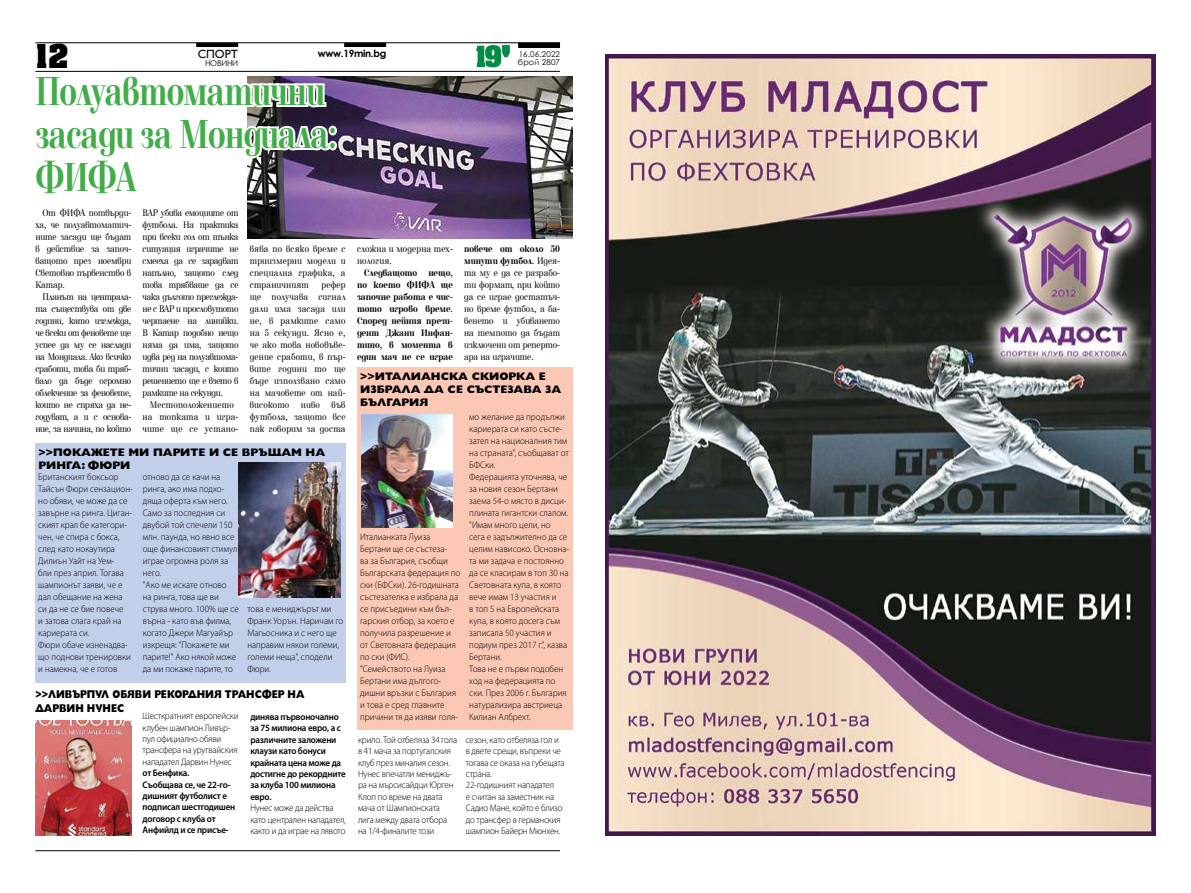
<style>
.page{position:relative;width:1191px;height:893px;background:#fff}
.page>*{position:absolute;margin:0;border:0;box-sizing:border-box;transform-origin:0 0}
.t1{font:700 42px/43px "Elfin CYR";letter-spacing:-.025em;color:#41ad49;scale:.75 1}
.t2{font:700 28px "Achen Cyr";color:#000}
.t3{font:12px "Gilt";color:#000}
.t4{font:800 11.3px/13.9px "Gilt";color:#000;scale:.84 1}
.t5{font:800 11px/13.2px "Gilt";color:#000}
.t6{font:10px/12px "Elfin CYR";color:#000;text-align:justify;scale:.85 1}
.t7{font:700 10px/12px "Elfin CYR";color:#000;text-align:justify;scale:.85 1}
.t8{font:10px/12px "Elfin CYR";letter-spacing:.02em;color:#000;text-align:center;scale:.85 1}
.t9{font:700 10px "Century Gothic";letter-spacing:-.03em;color:#000}
.t10{font:300 9.5px/12px "Myriad Pro";color:#000;scale:.95 1}
.t11{font:300 9.5px/11.4px "Myriad Pro";letter-spacing:-.02em;color:#000;scale:.95 1}
.t12{font:600 9.5px/11.4px "Myriad Pro";letter-spacing:-.02em;color:#000;scale:.95 1}
.t13{font:8px "Century Gothic";letter-spacing:.02em;color:#000}
.s1{font-weight:700}
</style>
<div class="page">
<hr style="left:35px;top:43px;width:525px;height:1px;background:#000">
<hr style="left:35px;top:71px;width:525px;height:1px;background:#000">
<svg style="left:476px;top:45px;width:34px;height:22px"></svg>
<div style="left:196px;top:43px;width:42px;height:4px;border:1px solid #000"></div>
<div style="left:344px;top:43px;width:42px;height:4px;border:1px solid #000"></div>
<hr style="left:518px;top:43px;width:41px;height:4px;background:#000">
<div style="left:518px;top:43px;width:42px;height:5px;border:1px solid #000"></div>
<hr style="left:35px;top:850px;width:525px;height:1px;background:#000">
<div style="left:35px;top:443px;width:311px;height:239px;background:#c2cfea"></div>
<img style="left:35px;top:726px;width:96px;height:110px">
<svg style="left:35px;top:720px;width:97px;height:6px"></svg>
<div style="left:357px;top:367px;width:216px;height:363px;background:#fbc8b5"></div>
<img style="left:248px;top:77px;width:325px;height:162px">
<svg style="left:35px;top:70px;width:304px;height:144px"></svg>
<img style="left:362px;top:415px;width:91px;height:113px">
<img style="left:238px;top:462px;width:102px;height:135px">
<img style="left:605px;top:55px;width:550px;height:780px">
<h2 class="t2" style="left:35px;top:37px;width:35px">12</h2>
<p class="t3" style="left:198px;top:48px;width:42px">СПОРТ</p>
<p class="t9" style="left:318px;top:45px;width:70px">www.19min.bg</p>
<p class="t13" style="left:205px;top:58px;width:35px">НОВИНИ</p>
<h1 class="t1" style="left:35px;top:70px;width:404px">Полуавтоматични засади за Мондиала:<br>ФИФА</h1>
<p class="t13" style="left:519px;top:48px;width:43px">16.06.2022</p>
<p class="t13" style="left:518px;top:56px;width:44px">брой 2807</p>
<p class="t6" style="left:35px;top:207px;width:114px;text-indent:7px">От ФИФА потвърди&shy;ха, че полуавтоматич&shy;ните засади ще бъдат в действие за започ&shy;ващото през ноември Световно първенство в Катар.</p>
<p class="t6" style="left:35px;top:291px;width:114px;text-indent:7px">Планът на централа&shy;та съществува от две години, като изглежда, че всеки от феновете ще успее да му се наслади на Мондиала. Ако всичко сработи, това би тряб&shy;вало да бъде огромно облекчение за феновете, които не спряха да не&shy;годуват, а и с основа&shy;ние, за начина, по който</p>
<p class="t6" style="left:143px;top:207px;width:114px">ВАР убива емоциите от футбола. На практика при всеки гол от тънка ситуация играчите не смееха да се зарадват напълно, защото след това трябваше да се чака дългото преглежда&shy;не с ВАР и прословутото чертаене на линийки.<br>В Катар подобно нещо няма да има, защото идва ред на полуавтома&shy;тични засади, с които решението ще е взето в рамките на секунди.</p>
<p class="t8" style="left:143px;top:399px;width:114px">Местоположението на топката и игра&shy;чите ще се устано-</p>
<p class="t6" style="left:250px;top:243px;width:114px">вява по всяко време с триизмерни модели и специална графика, а страничният</p>
<p class="t6" style="left:250px;top:279px;width:114px;text-indent:72px">рефер ще получава сигнал дали има засада или не, в рамките само на 5 секунди. Ясно е, че ако това нововъве&shy;дение сработи, в пър&shy;вите години то ще бъде използвано само на мачовете от най&shy;високото ниво във футбола, защото все пак говорим за доста</p>
<p class="t5" style="left:39px;top:446px;width:288px">&gt;&gt;ПОКАЖЕТЕ МИ ПАРИТЕ И СЕ ВРЪЩАМ НА<br>РИНГА: ФЮРИ</p>
<p class="t10" style="left:38px;top:471px;width:101px">Британският боксьор<br>Тайсън Фюри сензацион&shy;но обяви, че може да се завърне на ринга. Циган&shy;ският крал бе категори&shy;чен, че спира с бокса, след като нокаутира<br>Дилиън Уайт на Уем-<br>бли през април. Тогава шампионът заяви, че е дал обещание на жена си да не се бие повече<br>и затова слага край на кариерата си.<br>Фюри обаче изненадва&shy;що поднови тренировки и намекна, че е готов</p>
<p class="t10" style="left:143px;top:471px;width:102px">отново да се качи на ринга, ако има подхо&shy;дяща оферта към него.<br>Само за последния си двубой той спечели 150 млн. паунда, но явно все още финансовият стимул играе огромна роля за него.<br>"Ако ме искате отново<br>на ринга, това ще ви струва много. 100% ще се върна - като във филма, когато Джери Магуайър изкрещя: "Покажете ми парите!" Ако някой може да ми покаже парите, то</p>
<p class="t10" style="left:247px;top:603px;width:102px">това е мениджърът ми<br>Франк Уорън. Наричам го<br>Магьосника и с него ще направим някои големи, големи неща", сподели<br>Фюри.</p>
<p class="t4" style="left:35px;top:687px;width:322px">&gt;&gt;ЛИВЪРПУЛ ОБЯВИ РЕКОРДНИЯ ТРАНСФЕР НА<br>ДАРВИН НУНЕС</p>
<p class="t11" style="left:143px;top:710px;width:102px">Шесткратният европейски клубен шампион Ливър&shy;пул официално обяви трансфера на уругвайския нападател Дарвин Нунес</p>
<p class="t12" style="left:143px;top:767px;width:99px">от Бенфика.<br>Съобщава се, че 22-го&shy;дишният футболист е подписал шестгодишен договор с клуба от<br>Анфийлд и се присъе-</p>
<p class="t12" style="left:250px;top:711px;width:102px">динява първоночално за 75 милиона евро, а с различните заложени клаузи като бонуси крайната цена може да достигне до рекордните за клуба 100 милиона евро.</p>
<p class="t11" style="left:250px;top:802px;width:102px">Нунес може да действа като централен нападател, както и да играе на лявото</p>
<p class="t8" style="left:357px;top:243px;width:114px;text-align:left">сложна и модерна тех&shy;нология.</p>
<p class="t7" style="left:357px;top:267px;width:114px;text-indent:7px">Следващото нещо, по което ФИФА ще започне работа е чис&shy;тото игрово време.<br>Според нейния прези&shy;дент Джани Инфан&shy;тино, в момента в един мач не се играе</p>
<p class="t6" style="left:464px;top:243px;width:114px"><span class="s1">повече от около 50 минути футбол.</span> Идея&shy;та му е да се разрабо&shy;ти формат, при който да се играе достатъч&shy;но време футбол, а ба&shy;венето и убиването на темпото да бъдат изключени от реперто&shy;ара на играчите.</p>
<p class="t5" style="left:360px;top:370px;width:203px">&gt;&gt;ИТАЛИАНСКА СКИОРКА Е<br>ИЗБРАЛА ДА СЕ СЪСТЕЗАВА ЗА<br>БЪЛГАРИЯ</p>
<p class="t10" style="left:360px;top:531px;width:107px">Италианката Луиза<br>Бертани ще се състеза-<br>ва за България, съобщи<br>Българската федерация по ски (БФСки). 26-годишната състезателка е избрала да се присъедини към бъл&shy;гарския отбор, за което е получила разрешение и от Световната федерация по ски (ФИС). "Семейството на Луиза<br>Бертани има дългого&shy;дишни връзки с България и това е сред главните причини тя да изяви голя-</p>
<p class="t10" style="left:469px;top:411px;width:107px">мо желание да продължи кариерата си като състе&shy;зател на националния тим на страната", съобщават от<br>БФСки.<br>Федерацията уточнява, че за новия сезон Бертани заема 54-о място в дисци&shy;плината гигантски слалом. "Имам много цели, но<br>сега е задължително да се целим нависоко. Основна&shy;та ми задача е постоянно да се класирам в топ 30 на<br>Световната купа, в която вече имам 13 участия и<br>в топ 5 на Европейската купа, в която досега съм записала 50 участия и подиум през 2017 г.", казва<br>Бертани.<br>Това не е първи подобен ход на федерацията по ски. През 2006 г. България натурализира австриеца<br>Килиан Албрехт.</p>
<p class="t11" style="left:358px;top:734px;width:106px">крило. Той отбеляза 34 гола в 41 мача за португалския клуб през миналия сезон.<br>Нунес впечатли мениджъ&shy;ра на мърсисайдци Юрген<br>Клоп по време на двата мача от Шампионската лига между двата отбора на 1/4-финалите този</p>
<p class="t11" style="left:466px;top:734px;width:106px">сезон, като отбеляза гол и в двете срещи, въпреки че тогава се оказа на губещата страна.<br>22-годишният нападател<br>е считан за заместник на<br>Садио Мане, който е близо до трансфер в германския шампион Байерн Мюнхен.</p>
</div>
